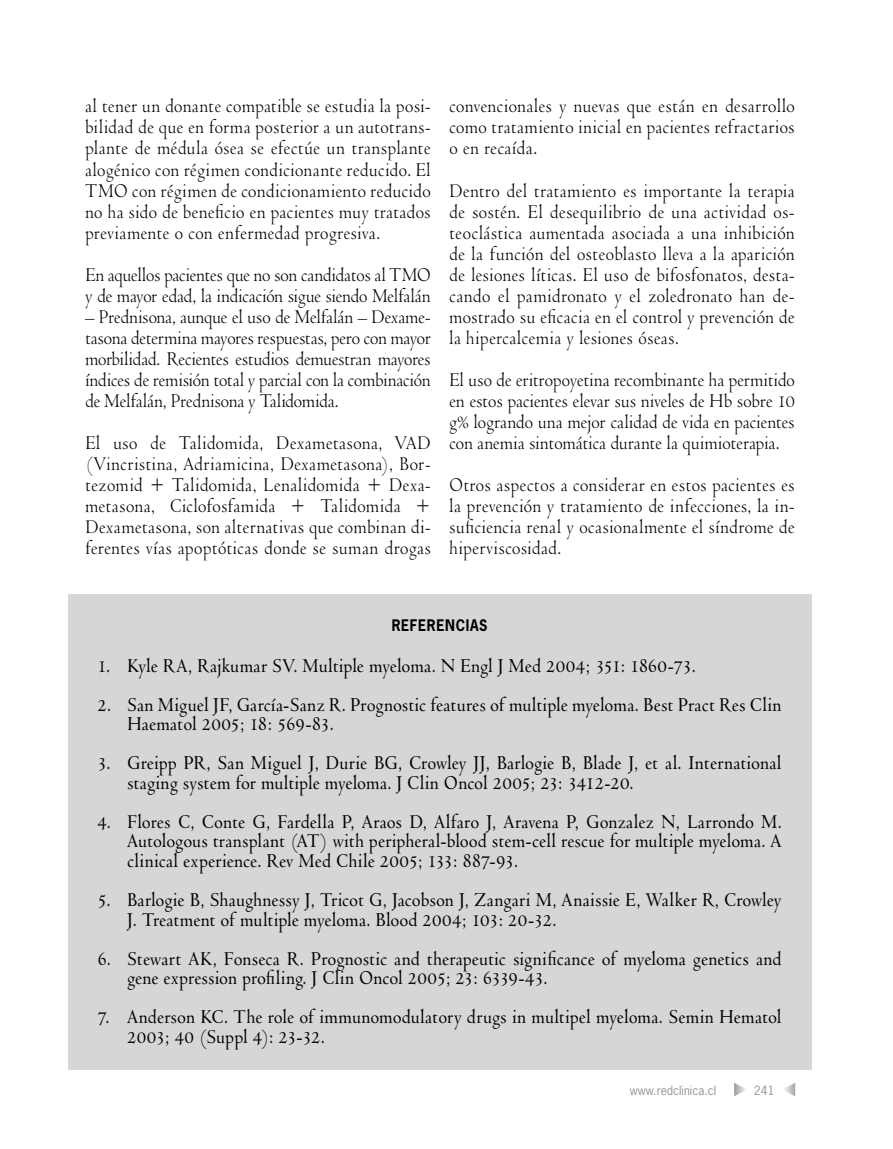
<style>
.page{position:relative;width:893px;height:1149px;background:#fff}
.page>*{position:absolute;margin:0;border:0;box-sizing:border-box;transform-origin:0 0}
.TEXTO_Venetian{font:21px/21px "Venetian 301 BT";letter-spacing:-.01em;color:#000;text-align:justify;scale:.9 1}
.REFERENCIAS{font:600 21px/19.5px "Venetian 301 BT";letter-spacing:-.005em;color:#000;scale:.9 1}
.TEXTO_Venetian-2{font:21px/21px "Venetian 301 BT";letter-spacing:-.035em;color:#000;scale:.9 1}
.SUBTITULO_espñol{font:700 15px "News Gothic Std";letter-spacing:.05em;color:#000;scale:.9 1}
.t1{font:12px "News Gothic Std";color:#939393}
</style>
<div class="page">
<svg style="left:784px;top:1083px;width:11px;height:12px"></svg>
<svg style="left:734px;top:1083px;width:12px;height:12px"></svg>
<div style="left:68px;top:594px;width:743px;height:475px;background:#d6d6d6"></div>
<p class="TEXTO_Venetian" style="left:85px;top:96px;width:386px">al tener un donante compatible se estudia la posi&shy;bilidad de que en forma posterior a un autotrans&shy;plante de médula ósea se efectúe un transplante alogénico con régimen condicionante reducido. El TMO con régimen de condicionamiento reducido no ha sido de beneficio en pacientes muy tratados previamente o con enfermedad progresiva.</p>
<p class="TEXTO_Venetian-2" style="left:85px;top:264px;width:386px">En aquellos pacientes que no son candidatos al TMO y de mayor edad, la indicación sigue siendo Melfalán</p>
<p class="TEXTO_Venetian" style="left:85px;top:306px;width:386px">– Prednisona, aunque el uso de Melfalán – Dexame&shy;tasona determina mayores respuestas, pero con mayor morbilidad. Recientes estudios demuestran mayores índices de remisión total y parcial con la combinación de Melfalán, Prednisona y Talidomida.</p>
<p class="TEXTO_Venetian" style="left:85px;top:432px;width:386px">El uso de Talidomida, Dexametasona, VAD (Vincristina, Adriamicina, Dexametasona), Bor&shy;tezomid + Talidomida, Lenalidomida + Dexa&shy;metasona, Ciclofosfamida + Talidomida + Dexametasona, son alternativas que combinan di&shy;ferentes vías apoptóticas donde se suman drogas</p>
<p class="TEXTO_Venetian" style="left:449px;top:96px;width:386px">convencionales y nuevas que están en desarrollo como tratamiento inicial en pacientes refractarios o en recaída.</p>
<p class="TEXTO_Venetian" style="left:449px;top:180px;width:386px">Dentro del tratamiento es importante la terapia de sostén. El desequilibrio de una actividad os&shy;teoclástica aumentada asociada a una inhibición de la función del osteoblasto lleva a la aparición de lesiones líticas. El uso de bifosfonatos, desta&shy;cando el pamidronato y el zoledronato han de&shy;mostrado su eficacia en el control y prevención de la hipercalcemia y lesiones óseas.</p>
<p class="TEXTO_Venetian" style="left:449px;top:369px;width:386px">El uso de eritropoyetina recombinante ha permitido en estos pacientes elevar sus niveles de Hb sobre 10 g% logrando una mejor calidad de vida en pacientes con anemia sintomática durante la quimioterapia.</p>
<p class="TEXTO_Venetian" style="left:449px;top:474px;width:386px">Otros aspectos a considerar en estos pacientes es la prevención y tratamiento de infecciones, la in&shy;suficiencia renal y ocasionalmente el síndrome de hiperviscosidad.</p>
<p class="SUBTITULO_espñol" style="left:392px;top:615px;width:108px">REFERENCIAS</p>
<p class="REFERENCIAS" style="left:97px;top:655px;width:667px">1. Kyle RA, Rajkumar SV. Multiple myeloma. N Engl J Med 2004; 351: 1860-73.</p>
<p class="REFERENCIAS" style="left:127px;top:694px;width:729px;text-indent:-30px">2. San Miguel JF, García-Sanz R. Prognostic features of multiple myeloma. Best Pract Res Clin<br>Haematol 2005; 18: 569-83.</p>
<p class="REFERENCIAS" style="left:127px;top:753px;width:729px;text-indent:-30px">3. Greipp PR, San Miguel J, Durie BG, Crowley JJ, Barlogie B, Blade J, et al. International staging system for multiple myeloma. J Clin Oncol 2005; 23: 3412-20.</p>
<p class="REFERENCIAS" style="left:127px;top:811px;width:729px;text-align:justify;text-indent:-30px">4. Flores C, Conte G, Fardella P, Araos D, Alfaro J, Aravena P, Gonzalez N, Larrondo M.<br>Autologous transplant (AT) with peripheral-blood stem-cell rescue for multiple myeloma. A clinical experience. Rev Med Chile 2005; 133: 887-93.</p>
<p class="REFERENCIAS" style="left:127px;top:889px;width:729px;text-indent:-30px">5. Barlogie B, Shaughnessy J, Tricot G, Jacobson J, Zangari M, Anaissie E, Walker R, Crowley<br>J. Treatment of multiple myeloma. Blood 2004; 103: 20-32.</p>
<p class="REFERENCIAS" style="left:127px;top:948px;width:729px;text-indent:-30px">6. Stewart AK, Fonseca R. Prognostic and therapeutic significance of myeloma genetics and gene expression profiling. J Clin Oncol 2005; 23: 6339-43.</p>
<p class="REFERENCIAS" style="left:127px;top:1006px;width:729px;text-indent:-30px">7. Anderson KC. The role of immunomodulatory drugs in multipel myeloma. Semin Hematol<br>2003; 40 (Suppl 4): 23-32.</p>
<p class="t1" style="left:630px;top:1081px;width:88px">www.redclinica.cl</p>
<p class="t1" style="left:754px;top:1081px;width:22px">241</p>
</div>
